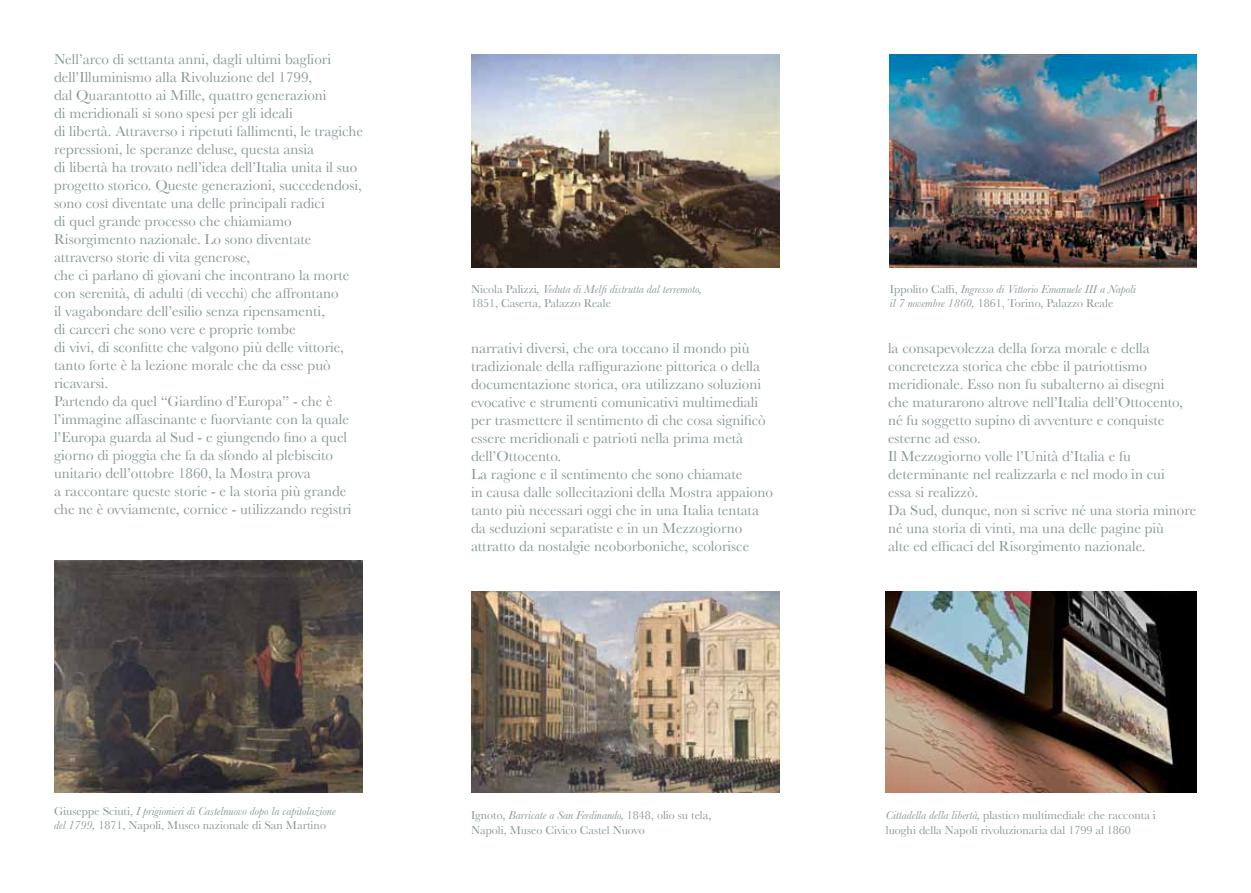
<style>
.page{position:relative;width:1251px;height:893px;background:#fff}
.page>*{position:absolute;margin:0;border:0;box-sizing:border-box;transform-origin:0 0}
.t1{font:15px/18px "Baskerville";color:#869597}
.t2{font:12px/14.4px "Baskerville";color:#869597}
.t3{font:italic 12px/14.4px "Baskerville";color:#869597}
.s1{font-size:10.5px}
.s2{font-style:italic}
.s3{font-style:normal}
</style>
<div class="page">
<img style="left:54px;top:560px;width:309px;height:232px">
<img style="left:471px;top:54px;width:308px;height:213px">
<img style="left:471px;top:591px;width:308px;height:201px">
<img style="left:889px;top:54px;width:306px;height:213px">
<img style="left:885px;top:591px;width:311px;height:201px">
<p class="t1" style="left:54px;top:50px;width:310px">Nell’arco di settanta anni, dagli ultimi bagliori dell’Illuminismo alla Rivoluzione del 1799,<br>dal Quarantotto ai Mille, quattro generazioni<br>di meridionali si sono spesi per gli ideali<br>di libertà. Attraverso i ripetuti fallimenti, le tragiche repressioni, le speranze deluse, questa ansia<br>di libertà ha trovato nell’idea dell’Italia unita il suo progetto storico. Queste generazioni, succedendosi, sono cos<span class="s1">ì</span> diventate una delle principali radici<br>di quel grande processo che chiamiamo Risorgimento nazionale. Lo sono diventate attraverso storie di vita generose,<br>che ci parlano di giovani che incontrano la morte con serenità, di adulti (di vecchi) che affrontano<br>il vagabondare dell’esilio senza ripensamenti,<br>di carceri che sono vere e proprie tombe<br>di vivi, di sconfitte che valgono più delle vittorie, tanto forte è la lezione morale che da esse può ricavarsi.<br>Partendo da quel “Giardino d’Europa” - che è l’immagine affascinante e fuorviante con la quale l’Europa guarda al Sud - e giungendo fino a quel giorno di pioggia che fa da sfondo al plebiscito unitario dell’ottobre 1860, la Mostra prova<br>a raccontare queste storie - e la storia più grande che ne è ovviamente, cornice - utilizzando registri</p>
<p class="t2" style="left:54px;top:803px;width:283px">Giuseppe Sciuti, <span class="s2">I prigionieri di Castelnuovo dopo la capitolazione del 1799,</span> 1871, Napoli, Museo nazionale di San Martino</p>
<p class="t2" style="left:471px;top:282px;width:232px">Nicola Palizzi<span class="s2">, Veduta di Melfi distrutta dal terremoto,<br></span>1851, Caserta, Palazzo Reale</p>
<p class="t3" style="left:889px;top:282px;width:247px"><span class="s3">Ippolito Caffi,</span> Ingresso di Vittorio Emanuele III a Napoli il 7 novembre 1860, <span class="s3">1861, Torino, Palazzo Reale</span></p>
<p class="t1" style="left:471px;top:339px;width:303px">narrativi diversi, che ora toccano il mondo più tradizionale della raffigurazione pittorica o della documentazione storica, ora utilizzano soluzioni evocative e strumenti comunicativi multimediali per trasmettere il sentimento di che cosa significò essere meridionali e patrioti nella prima metà dell’Ottocento.<br>La ragione e il sentimento che sono chiamate<br>in causa dalle sollecitazioni della Mostra appaiono tanto più necessari oggi che in una Italia tentata da seduzioni separatiste e in un Mezzogiorno attratto da nostalgie neoborboniche, scolorisce</p>
<p class="t1" style="left:887px;top:339px;width:310px">la consapevolezza della forza morale e della concretezza storica che ebbe il patriottismo meridionale. Esso non fu subalterno ai disegni<br>che maturarono altrove nell’Italia dell’Ottocento, né fu soggetto supino di avventure e conquiste esterne ad esso.<br>Il Mezzogiorno volle l’Unità d’Italia e fu determinante nel realizzarla e nel modo in cui<br>essa si realizzò.<br>Da Sud, dunque, non si scrive né una storia minore né una storia di vinti, ma una delle pagine più<br>alte ed efficaci del Risorgimento nazionale.</p>
<p class="t2" style="left:471px;top:808px;width:242px">Ignoto, <span class="s2">Barricate a San Ferdinando,</span> 1848, olio su tela,<br>Napoli, Museo Civico Castel Nuovo</p>
<p class="t2" style="left:885px;top:808px;width:271px"><span class="s2">Cittadella della libertà,</span> plastico multimediale che racconta i luoghi della Napoli rivoluzionaria dal 1799 al 1860</p>
</div>
